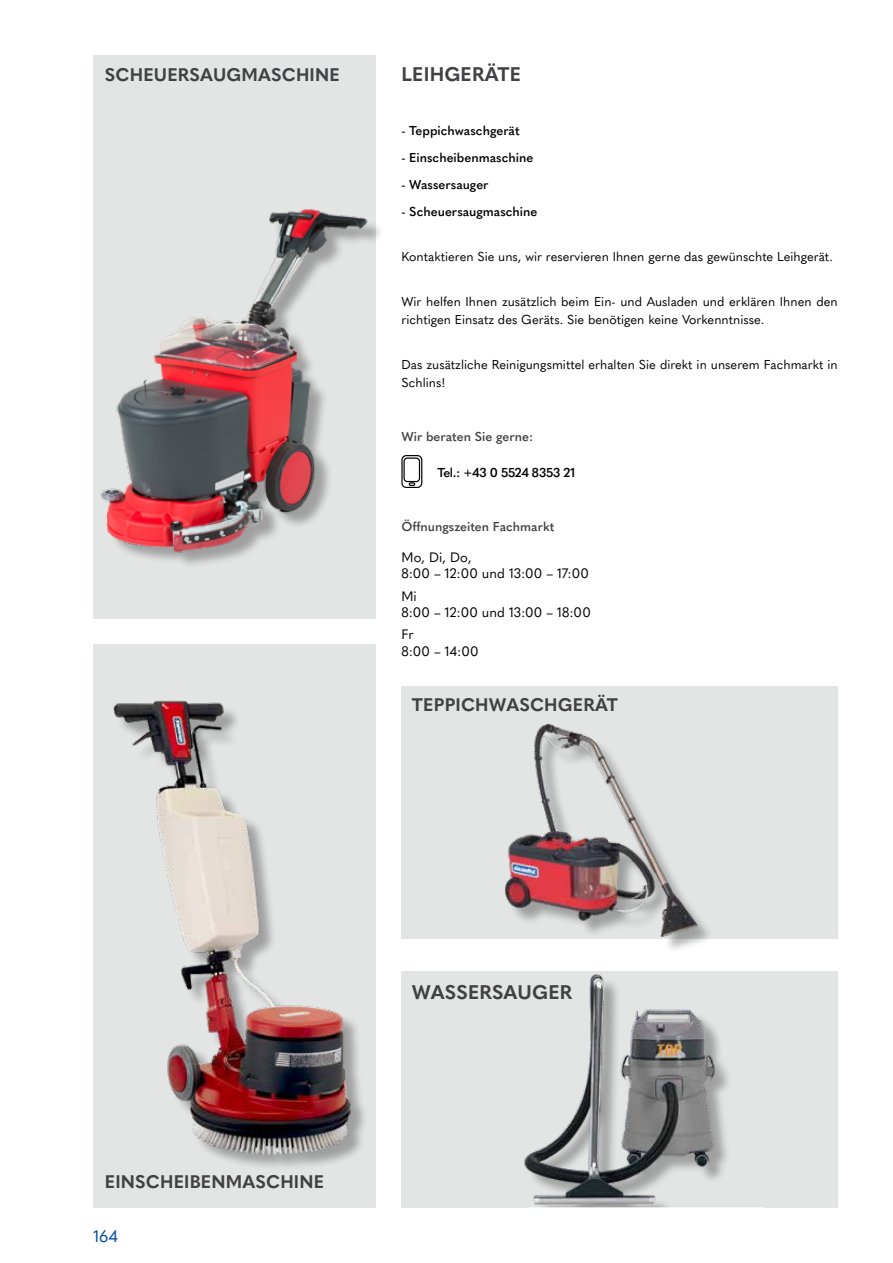
<style>
.page{position:relative;width:893px;height:1263px;background:#fff}
.page>*{position:absolute;margin:0;border:0;box-sizing:border-box;transform-origin:0 0}
.t1{font:700 19.5px "Quasimoda";letter-spacing:.01em;color:#414042}
.t2{font:700 18px "Quasimoda";letter-spacing:.01em;color:#414042}
.t3{font:16.5px "Quasimoda";color:#004c9c}
.t4{font:13.5px/16.2px "Quasimoda";letter-spacing:.015em;color:#000}
.t5{font:12.75px/18px "Quasimoda";color:#000}
.t6{font:600 12.75px "Quasimoda";color:#000}
.t7{font:600 12.75px "Quasimoda";color:#414042}
.t8{font:600 12.75px "Quasimoda";letter-spacing:-.02em;color:#000}
</style>
<div class="page">
<div style="left:401px;top:686px;width:437px;height:253px;background:#e3e4e4"></div>
<div style="left:401px;top:972px;width:437px;height:236px;background:#e3e4e4"></div>
<div style="left:94px;top:644px;width:282px;height:564px;background:#e3e4e4"></div>
<div style="left:94px;top:55px;width:282px;height:564px;background:#e3e4e4"></div>
<svg style="left:401px;top:455px;width:22px;height:33px"></svg>
<div style="left:508px;top:727px;width:206px;height:227px;background:#000;opacity:.3"></div>
<img style="left:505px;top:724px;width:192px;height:213px">
<div style="left:117px;top:704px;width:251px;height:468px;background:#000;opacity:.3"></div>
<img style="left:114px;top:700px;width:241px;height:454px">
<div style="left:527px;top:978px;width:205px;height:244px;background:#000;opacity:.3"></div>
<img style="left:524px;top:975px;width:196px;height:229px">
<div style="left:530px;top:1208px;width:234px;height:26px;background:#fff"></div>
<div style="left:104px;top:212px;width:281px;height:358px;background:#000;opacity:.3"></div>
<img style="left:100px;top:209px;width:276px;height:353px">
<h2 class="t2" style="left:105px;top:61px;width:236px">SCHEUERSAUGMASCHINE</h2>
<h1 class="t1" style="left:401px;top:59px;width:121px">LEIHGERÄTE</h1>
<p class="t6" style="left:401px;top:121px;width:120px">- Teppichwaschgerät</p>
<p class="t6" style="left:401px;top:148px;width:133px">- Einscheibenmaschine</p>
<p class="t6" style="left:401px;top:175px;width:89px">- Wassersauger</p>
<p class="t6" style="left:401px;top:202px;width:138px">- Scheuersaugmaschine</p>
<p class="t5" style="left:401px;top:247px;width:433px">Kontaktieren Sie uns, wir reservieren Ihnen gerne das gewünschte Leihgerät.</p>
<p class="t5" style="left:401px;top:292px;width:438px">Wir helfen Ihnen zusätzlich beim Ein- und Ausladen und erklären Ihnen den richtigen Einsatz des Geräts. Sie benötigen keine Vorkenntnisse.</p>
<p class="t5" style="left:401px;top:355px;width:438px">Das zusätzliche Reinigungsmittel erhalten Sie direkt in unserem Fachmarkt in<br>Schlins!</p>
<p class="t7" style="left:401px;top:427px;width:133px">Wir beraten Sie gerne:</p>
<p class="t8" style="left:437px;top:463px;width:139px">Tel.: +43 0 5524 8353 21</p>
<p class="t7" style="left:401px;top:517px;width:154px">Öffnungszeiten Fachmarkt</p>
<p class="t4" style="left:401px;top:548px;width:189px">Mo, Di, Do,<br>8:00 – 12:00 und 13:00 – 17:00</p>
<p class="t4" style="left:401px;top:587px;width:191px">Mi<br>8:00 – 12:00 und 13:00 – 18:00</p>
<p class="t4" style="left:401px;top:626px;width:79px">Fr<br>8:00 – 14:00</p>
<h2 class="t2" style="left:412px;top:691px;width:208px">TEPPICHWASCHGERÄT</h2>
<h2 class="t2" style="left:105px;top:1168px;width:221px">EINSCHEIBENMASCHINE</h2>
<p class="t3" style="left:94px;top:1224px;width:26px">164</p>
<h1 class="t1" style="left:412px;top:977px;width:162px">WASSERSAUGER</h1>
</div>
